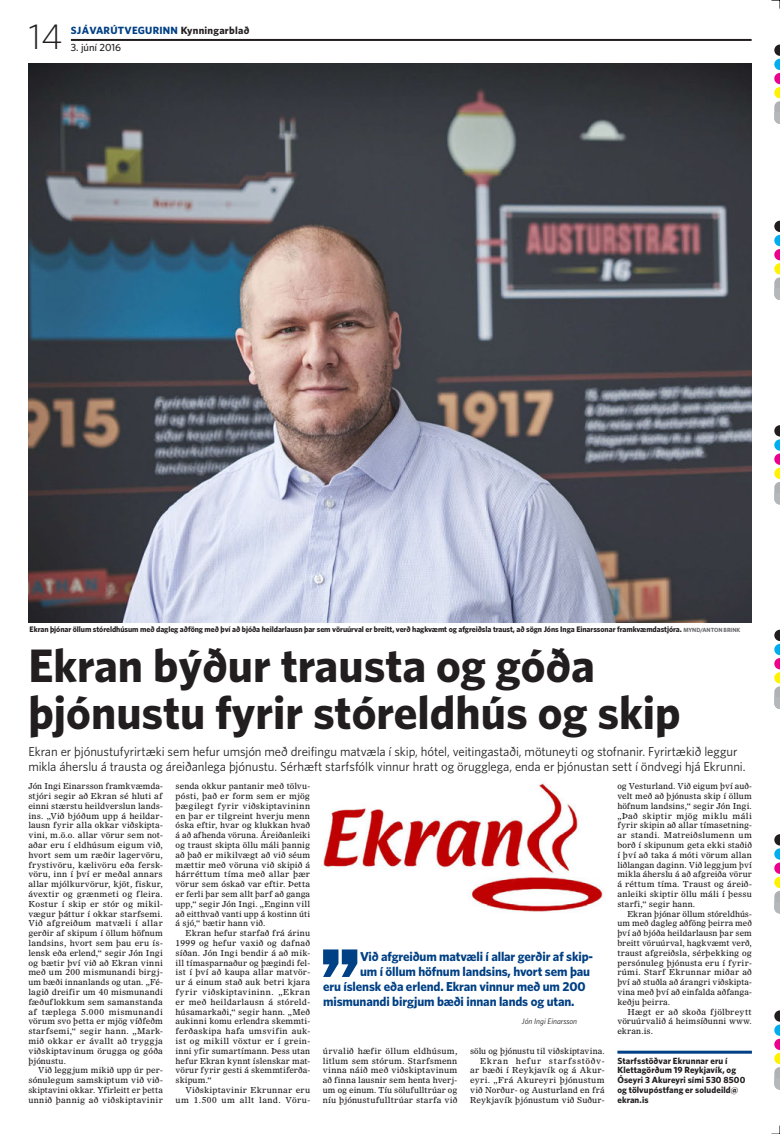
<style>
.page{position:relative;width:780px;height:1134px;background:#fff}
.page>*{position:absolute;margin:0;border:0;box-sizing:border-box;transform-origin:0 0}
.t1{font:700 47px/47px "Whitney HTF";color:#221e1f}
.t2{font:300 36px "Whitney HTF";color:#221e1f}
.t3{font:13px/15px "Whitney HTF";letter-spacing:-.005em;color:#221e1f}
.t4{font:700 13px "Whitney HTF";letter-spacing:-.01em;color:#004085}
.t5{font:700 10.5px "Whitney HTF";letter-spacing:.025em;color:#004085}
.t6{font:700 10.5px "Whitney HTF";letter-spacing:.025em;color:#221e1f}
.t7{font:500 10.5px "Whitney HTF";color:#221e1f}
.t8{font:700 9px/9.8px "Whitney HTF";letter-spacing:.01em;color:#221e1f}
.t9{font:8.3px/9.8px "Olympian LT Std";letter-spacing:.015em;color:#221e1f;text-align:justify}
.t10{font:8.3px/9.8px "Olympian LT Std";letter-spacing:.04em;color:#221e1f;text-align:right}
.t11{font:700 8px "Whitney HTF";letter-spacing:-.01em;color:#221e1f}
.t12{font:italic 8px "Whitney HTF";color:#221e1f}
.s1{font-size:6px;color:#6d6e71}
</style>
<div class="page">
<svg style="left:774px;top:45px;width:6px;height:68px"></svg>
<div style="left:774px;top:113px;width:6px;height:11px;background:#b4b8ba"></div>
<svg style="left:774px;top:1010px;width:6px;height:68px"></svg>
<div style="left:774px;top:1078px;width:6px;height:12px;background:#b4b8ba"></div>
<svg style="left:774px;top:834px;width:6px;height:68px"></svg>
<div style="left:774px;top:902px;width:6px;height:11px;background:#b4b8ba"></div>
<svg style="left:774px;top:630px;width:6px;height:68px"></svg>
<div style="left:774px;top:698px;width:6px;height:11px;background:#b4b8ba"></div>
<svg style="left:774px;top:425px;width:6px;height:68px"></svg>
<div style="left:774px;top:493px;width:6px;height:11px;background:#b4b8ba"></div>
<svg style="left:774px;top:221px;width:6px;height:68px"></svg>
<div style="left:774px;top:289px;width:6px;height:11px;background:#b4b8ba"></div>
<svg style="left:771px;top:0;width:9px;height:9px"></svg>
<svg style="left:771px;top:1125px;width:9px;height:9px"></svg>
<img style="left:323px;top:779px;width:281px;height:133px">
<img style="left:28px;top:64px;width:723px;height:558px">
<hr style="left:617px;top:1051px;width:134px;height:3px;background:#004085">
<svg style="left:323px;top:949px;width:34px;height:28px"></svg>
<hr style="left:71px;top:39px;width:680px;height:2px;background:#221e1f">
<h2 class="t2" style="left:28px;top:16px;width:36px">14</h2>
<p class="t5" style="left:71px;top:24px;width:27px">Sjávar</p>
<p class="t5" style="left:110px;top:24px;width:15px">útve</p>
<p class="t5" style="left:138px;top:24px;width:22px">gurinn</p>
<p class="t6" style="left:181px;top:24px;width:70px">Kynningarblað</p>
<p class="t7" style="left:71px;top:41px;width:52px">3. júní 2016</p>
<p class="t11" style="left:30px;top:625px;width:712px">Ekran þjónar öllum stóreldhúsum með dagleg aðföng með því að bjóða heildarlausn þar sem vöruúrval er breitt, verð hagkvæmt og afgreiðsla traust, að sögn Jóns Inga Einarssonar framkvæmdastjóra. <span class="s1">MYND/ANTON BRINK</span></p>
<h1 class="t1" style="left:28px;top:641px;width:654px">Ekran býður trausta og góða þjónustu fyrir stóreldhús og skip</h1>
<p class="t3" style="left:28px;top:743px;width:718px">Ekran er þjónustufyrirtæki sem hefur umsjón með dreifingu matvæla í skip, hótel, veitingastaði, mötuneyti og stofnanir. Fyrirtækið leggur mikla áherslu á trausta og áreiðanlega þjónustu. Sérhæft starfsfólk vinnur hratt og örugglega, enda er þjónustan sett í öndvegi hjá Ekrunni.</p>
<p class="t9" style="left:28px;top:781px;width:136px">Jón Ingi Einarsson framkvæmda&shy;stjóri segir að Ekran sé hluti af einni stærstu heildverslun lands&shy;ins. „Við bjóðum upp á heildar&shy;lausn fyrir alla okkar viðskipta&shy;vini, m.ö.o. allar vörur sem not&shy;aðar eru í eldhúsum eigum við, hvort sem um ræðir lagervöru, frystivöru, kælivöru eða fersk&shy;vöru, inn í því er meðal annars allar mjólkurvörur, kjöt, fiskur, ávextir og grænmeti og fleira.<br>Kostur í skip er stór og mikil&shy;vægur þáttur í okkar starfsemi.<br>Við afgreiðum matvæli í allar gerðir af skipum í öllum höfnum landsins, hvort sem þau eru ís&shy;lensk eða erlend,“ segir Jón Ingi og bætir því við að Ekran vinni með um 200 mismunandi birgj&shy;um bæði innanlands og utan. „Fé&shy;lagið dreifir um 40 mismunandi fæðuflokkum sem samanstanda af tæplega 5.000 mismunandi vörum svo þetta er mjög víðfeðm starfsemi,“ segir hann. „Mark&shy;mið okkar er ávallt að tryggja viðskiptavinum örugga og góða þjónustu.</p>
<p class="t9" style="left:28px;top:1065px;width:136px;text-indent:10px">Við leggjum mikið upp úr per&shy;sónulegum samskiptum við við&shy;skiptavini okkar. Yfirleitt er þetta unnið þannig að viðskiptavinir</p>
<p class="t9" style="left:176px;top:781px;width:136px">senda okkur pantanir með tölvu&shy;pósti, það er form sem er mjög þægilegt fyrir viðskiptavininn en þar er tilgreint hverju menn óska eftir, hvar og klukkan hvað á að afhenda vöruna. Áreiðanleiki og traust skipta öllu máli þannig að það er mikilvægt að við séum mættir með vöruna við skipið á hárréttum tíma með allar þær vörur sem óskað var eftir. Þetta er ferli þar sem allt þarf að ganga upp,“ segir Jón Ingi. „Enginn vill að eitthvað vanti upp á kostinn úti á sjó,“ bætir hann við.</p>
<p class="t9" style="left:176px;top:928px;width:136px;text-indent:10px">Ekran hefur starfað frá árinu 1999 og hefur vaxið og dafnað síðan. Jón Ingi bendir á að mik&shy;ill tímasparnaður og þægindi fel&shy;ist í því að kaupa allar matvör&shy;ur á einum stað auk betri kjara fyrir viðskiptavininn. „Ekran er með heildarlausn á stóreld&shy;húsamarkaði,“ segir hann. „Með aukinni komu erlendra skemmti&shy;ferðaskipa hafa umsvifin auk&shy;ist og mikill vöxtur er í grein&shy;inni yfir sumartímann. Þess utan hefur Ekran kynnt íslenskar mat&shy;vörur fyrir gesti á skemmtiferða&shy;skipum.“</p>
<p class="t10" style="left:176px;top:1085px;width:136px">Viðskiptavinir Ekrunnar eru um 1.500 um allt land. Vöru-</p>
<h3 class="t4" style="left:360px;top:948px;width:234px">Við afgreiðum matvæli í allar gerðir af skip-</h3>
<h3 class="t4" style="left:360px;top:963px;width:231px">um í öllum höfnum landsins, hvort sem þau</h3>
<h3 class="t4" style="left:323px;top:978px;width:264px">eru íslensk eða erlend. Ekran vinnur með um 200</h3>
<h3 class="t4" style="left:323px;top:993px;width:253px">mismunandi birgjum bæði innan lands og utan.</h3>
<p class="t12" style="left:522px;top:1016px;width:57px">Jón Ingi Einarsson</p>
<p class="t9" style="left:323px;top:1046px;width:136px">úrvalið hæfir öllum eldhúsum, litlum sem stórum. Starfsmenn vinna náið með viðskiptavinum að finna lausnir sem henta hverj&shy;um og einum. Tíu sölufulltrúar og níu þjónustufulltrúar starfa við</p>
<p class="t9" style="left:470px;top:1046px;width:136px;text-align:right">sölu og þjónustu til viðskiptavina.<br>Ekran hefur starfsstöðv&shy;ar bæði í Reykjavík og á Akur&shy;eyri. „Frá Akureyri þjónustum við Norður- og Austurland en frá<br>Reykjavík þjónustum við Suður-</p>
<p class="t9" style="left:617px;top:781px;width:136px">og Vesturland. Við eigum því auð&shy;velt með að þjónusta skip í öllum höfnum landsins,“ segir Jón Ingi. „Það skiptir mjög miklu máli fyrir skipin að allar tímasetning&shy;ar standi. Matreiðslumenn um borð í skipunum geta ekki staðið í því að taka á móti vörum allan liðlangan daginn. Við leggjum því mikla áherslu á að afgreiða vörur á réttum tíma. Traust og áreið&shy;anleiki skiptir öllu máli í þessu starfi,“ segir hann.</p>
<p class="t9" style="left:617px;top:908px;width:136px;text-indent:10px">Ekran þjónar öllum stóreldhús&shy;um með dagleg aðföng þeirra með því að bjóða heildarlausn þar sem breitt vöruúrval, hagkvæmt verð, traust afgreiðsla, sérþekking og persónuleg þjónusta eru í fyrir&shy;rúmi. Starf Ekrunnar miðar að því að stuðla að árangri viðskipta&shy;vina með því að einfalda aðfanga&shy;keðju þeirra.</p>
<p class="t9" style="left:617px;top:1006px;width:136px;text-indent:10px">Hægt er að skoða fjölbreytt vöruúrvalið á heimsíðunni www. ekran.is.</p>
<p class="t8" style="left:617px;top:1055px;width:129px">Starfsstöðvar Ekrunnar eru í<br>Klettagörðum 19 Reykjavík, og<br>Óseyri 3 Akureyri sími 530 8500 og tölvupóstfang er soludeild@ ekran.is</p>
</div>
